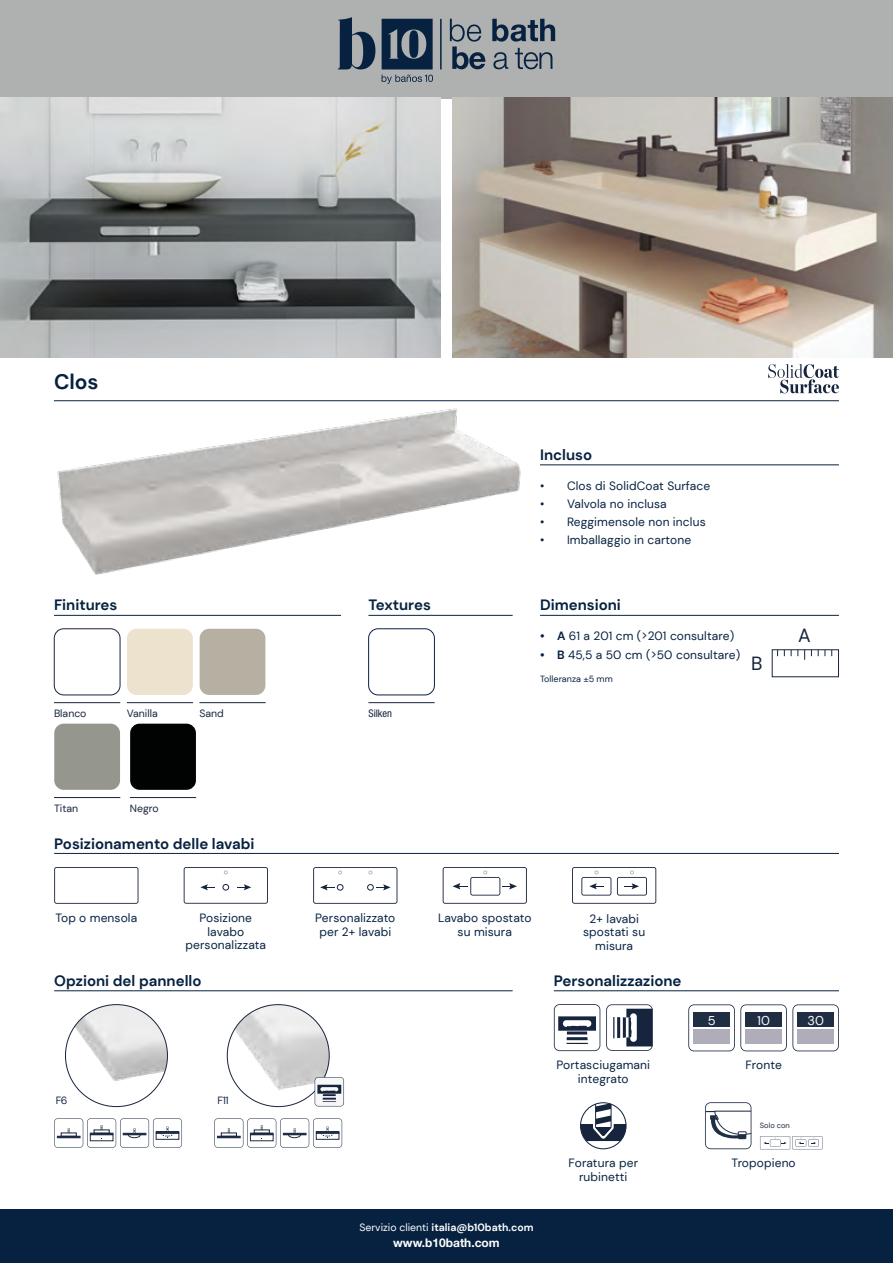
<style>
.page{position:relative;width:893px;height:1263px;background:#fff}
.page>*{position:absolute;margin:0;border:0;box-sizing:border-box;transform-origin:0 0}
.t1{font:700 21px "DM Sans";color:#072241}
.t2{font:19.05px "DM Sans";color:#17243d}
.t3{font:700 15px "DM Sans";color:#072241}
.t4{font:12.75px "DM Sans";color:#fff}
.t5{font:12px/13.5px "DM Sans";letter-spacing:.01em;color:#072241;text-align:center}
.t6{font:700 12px "Helvetica Neue LT Std";color:#fff}
.t7{font:700 10.5px "DM Sans";color:#fff}
.t8{font:10.5px "DM Sans";color:#17243d}
.t9{font:condensed 10.5px "Helvetica Neue LT Std";color:#17243d}
.t10{font:10.5px "DM Sans";color:#15243d}
.t11{font:9px "DM Sans";color:#072241}
.t12{font:7.5px "DM Sans";color:#17243d}
.s1{font-weight:700}
.s2{font-weight:400}
</style>
<div class="page">
<div style="left:0;top:0;width:893px;height:99px;background:#afb1b1"></div>
<div style="left:0;top:1209px;width:893px;height:54px;background:#072241"></div>
<svg style="left:338px;top:17px;width:37px;height:53px"></svg>
<svg style="left:382px;top:19px;width:51px;height:50px"></svg>
<svg style="left:382px;top:75px;width:51px;height:9px"></svg>
<svg style="left:492px;top:19px;width:63px;height:23px"></svg>
<svg style="left:450px;top:19px;width:36px;height:50px"></svg>
<svg style="left:493px;top:52px;width:15px;height:17px"></svg>
<svg style="left:515px;top:48px;width:37px;height:21px"></svg>
<hr style="left:440px;top:19px;width:2px;height:51px;background:#072241">
<hr style="left:54px;top:400px;width:785px;height:1px;background:#072241">
<img style="left:0;top:98px;width:440px;height:259px">
<img style="left:453px;top:98px;width:440px;height:259px">
<img style="left:57px;top:408px;width:464px;height:167px">
<hr style="left:540px;top:464px;width:299px;height:1px;background:#072241">
<hr style="left:368px;top:615px;width:145px;height:1px;background:#072241">
<hr style="left:368px;top:702px;width:67px;height:1px;background:#17243d">
<div style="left:368px;top:629px;width:67px;height:66px;border:1px solid #072241;border-radius:9px"></div>
<hr style="left:540px;top:615px;width:299px;height:1px;background:#072241">
<div style="left:772px;top:649px;width:67px;height:28px;border:1px solid #17243d"></div>
<svg style="left:791px;top:650px;width:7px;height:6px"></svg>
<svg style="left:825px;top:650px;width:7px;height:6px"></svg>
<svg style="left:768px;top:364px;width:71px;height:29px"></svg>
<hr style="left:54px;top:853px;width:785px;height:1px;background:#072241">
<svg style="left:54px;top:867px;width:84px;height:37px"></svg>
<svg style="left:184px;top:867px;width:84px;height:37px"></svg>
<svg style="left:313px;top:867px;width:84px;height:37px"></svg>
<div style="left:367px;top:884px;width:7px;height:6px;border:1px solid #17243d;border-radius:50%"></div>
<svg style="left:443px;top:867px;width:84px;height:37px"></svg>
<svg style="left:572px;top:867px;width:84px;height:37px"></svg>
<hr style="left:554px;top:990px;width:285px;height:1px;background:#072241">
<svg style="left:581px;top:1102px;width:45px;height:39px"></svg>
<svg style="left:688px;top:1004px;width:151px;height:47px"></svg>
<div style="left:797px;top:1029px;width:37px;height:14px;background:#aeadb9"></div>
<div style="left:797px;top:1012px;width:37px;height:15px;background:#202e44"></div>
<hr style="left:54px;top:990px;width:459px;height:1px;background:#072241">
<svg style="left:705px;top:1102px;width:47px;height:47px"></svg>
<hr style="left:714px;top:1111px;width:37px;height:1px;background:#17243d">
<svg style="left:760px;top:1136px;width:62px;height:13px"></svg>
<svg style="left:554px;top:1004px;width:46px;height:47px"></svg>
<svg style="left:606px;top:1004px;width:47px;height:47px"></svg>
<img style="left:65px;top:1004px;width:102px;height:91px">
<svg style="left:54px;top:1118px;width:128px;height:30px"></svg>
<img style="left:227px;top:1005px;width:102px;height:100px">
<svg style="left:214px;top:1118px;width:128px;height:30px"></svg>
<svg style="left:315px;top:1077px;width:29px;height:29px"></svg>
<hr style="left:54px;top:615px;width:287px;height:1px;background:#072241">
<hr style="left:127px;top:702px;width:66px;height:1px;background:#17243d">
<hr style="left:199px;top:702px;width:67px;height:1px;background:#17243d">
<div style="left:127px;top:629px;width:66px;height:66px;background:#ede2cd;border-radius:9px"></div>
<div style="left:200px;top:629px;width:65px;height:66px;background:#b5b0a1;border-radius:9px"></div>
<hr style="left:54px;top:797px;width:66px;height:1px;background:#17243d">
<hr style="left:130px;top:797px;width:66px;height:1px;background:#17243d">
<div style="left:54px;top:724px;width:66px;height:66px;background:#95978e;border-radius:9px"></div>
<div style="left:130px;top:724px;width:66px;height:66px;background:#010202;border-radius:9px"></div>
<hr style="left:54px;top:702px;width:66px;height:1px;background:#17243d">
<img style="left:54px;top:629px;width:66px;height:66px">
<div style="left:54px;top:629px;width:66px;height:66px;border:1px solid #17243d;border-radius:9px"></div>
<h1 class="t1" style="left:54px;top:369px;width:46px">Clos</h1>
<p class="t3" style="left:54px;top:596px;width:65px">Finitures</p>
<p class="t8" style="left:54px;top:707px;width:34px">Blanco</p>
<p class="t8" style="left:127px;top:707px;width:32px">Vanilla</p>
<p class="t8" style="left:199px;top:707px;width:26px">Sand</p>
<p class="t3" style="left:368px;top:596px;width:64px">Textures</p>
<p class="t9" style="left:368px;top:708px;width:25px">Silken</p>
<p class="t3" style="left:540px;top:446px;width:54px">Incluso</p>
<p class="t5" style="left:540px;top:479px;width:172px">• Clos di SolidCoat Surface</p>
<p class="t5" style="left:540px;top:497px;width:128px">• Valvola no inclusa</p>
<p class="t5" style="left:540px;top:515px;width:167px">• Reggimensole non inclus</p>
<p class="t5" style="left:540px;top:533px;width:153px">• Imballaggio in cartone</p>
<p class="t3" style="left:540px;top:596px;width:82px">Dimensioni</p>
<p class="t5" style="left:540px;top:629px;width:196px"><span class="s1">• A</span> 61 a 201 cm (&gt;201 consultare)</p>
<p class="t5" style="left:540px;top:648px;width:202px"><span class="s1">• B</span> 45,5 a 50 cm (&gt;50 consultare)</p>
<p class="t11" style="left:540px;top:674px;width:74px">Tolleranza ±5 mm</p>
<h2 class="t2" style="left:751px;top:651px;width:13px">B</h2>
<p class="t8" style="left:54px;top:802px;width:26px">Titan</p>
<p class="t8" style="left:130px;top:802px;width:30px">Negro</p>
<p class="t3" style="left:54px;top:834px;width:202px">Posizionamento delle lavabi</p>
<p class="t5" style="left:55px;top:911px;width:83px">Top o mensola</p>
<p class="t5" style="left:186px;top:911px;width:82px">Posizione lavabo personalizzata</p>
<p class="t5" style="left:438px;top:911px;width:95px">Lavabo spostato su misura</p>
<p class="t5" style="left:315px;top:911px;width:82px">Personalizzato per 2+ lavabi</p>
<p class="t5" style="left:583px;top:912px;width:64px">2+ lavabi spostati su misura</p>
<p class="t3" style="left:554px;top:971px;width:129px">Personalizzazione</p>
<p class="t3" style="left:54px;top:971px;width:149px">Opzioni del pannello</p>
<h2 class="t2" style="left:798px;top:624px;width:14px">A</h2>
<p class="t8" style="left:56px;top:1093px;width:13px">F6</p>
<p class="t10" style="left:217px;top:1093px;width:13px">F11</p>
<p class="t7" style="left:359px;top:1220px;width:176px"><span class="s2">Servizio clienti</span> italia@b10bath.com</p>
<p class="t6" style="left:393px;top:1236px;width:108px">www.b10bath.com</p>
<p class="t5" style="left:556px;top:1058px;width:95px">Portasciugamani integrato</p>
<p class="t4" style="left:708px;top:1012px;width:9px">5</p>
<p class="t4" style="left:757px;top:1012px;width:14px">10</p>
<p class="t4" style="left:807px;top:1012px;width:18px">30</p>
<p class="t5" style="left:745px;top:1058px;width:38px">Fronte</p>
<p class="t12" style="left:760px;top:1121px;width:31px">Solo con</p>
<p class="t5" style="left:568px;top:1156px;width:71px">Foratura per rubinetti</p>
<p class="t5" style="left:731px;top:1156px;width:66px">Tropopieno</p>
</div>
